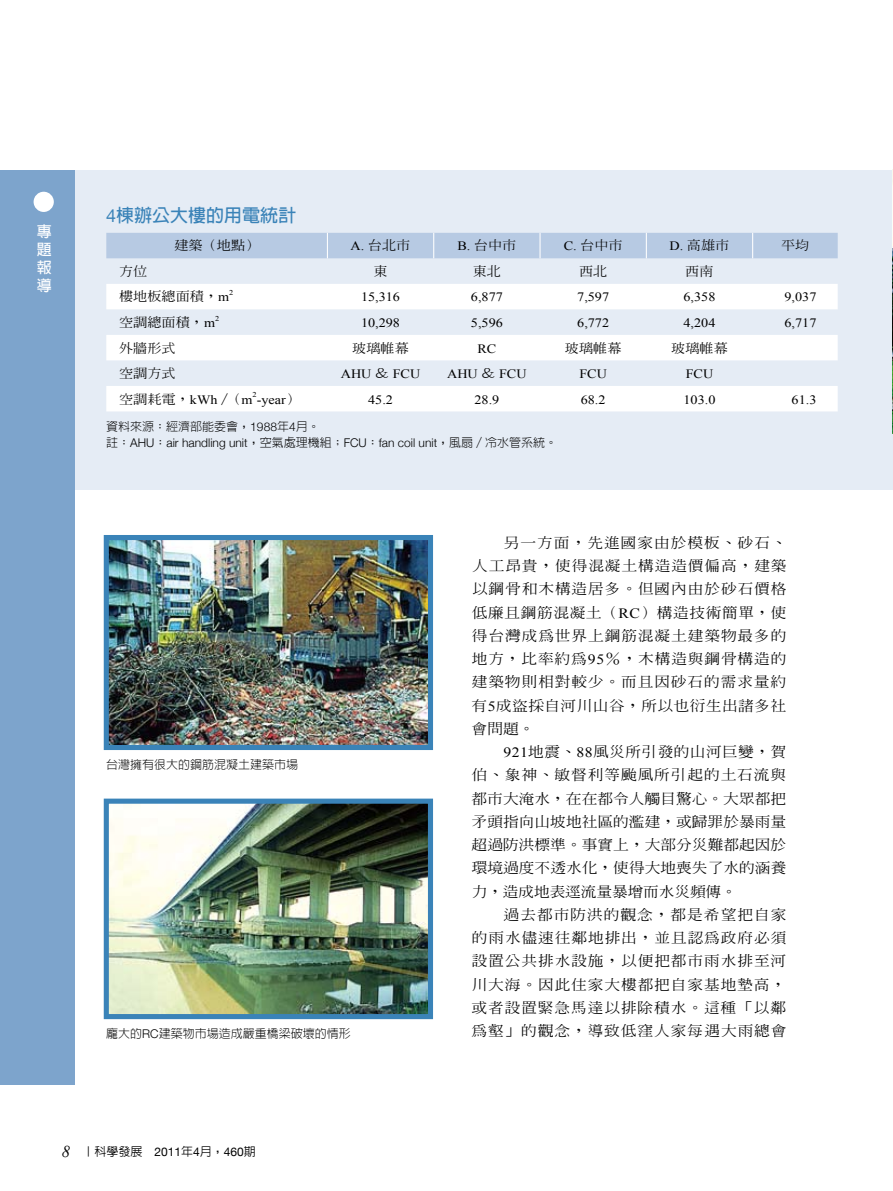
<style>
.page{position:relative;width:893px;height:1191px;background:#fff}
.page>*{position:absolute;margin:0;border:0;box-sizing:border-box;transform-origin:0 0}
.t1{font:700 18px "AR Hei B5";color:#3a83b8}
.t2{font:700 15px/18px "AR Hei B5";color:#fff;text-align:justify}
.t3{font:500 14.1px/23.2px "AR Ming B5";letter-spacing:.05em;color:#000;text-align:justify;scale:1.11 1}
.t4{font:12.75px "Times New Roman";color:#000;scale:1.11 1}
.t5{font:500 12.75px "AR Ming B5";color:#000;scale:1.11 1}
.t6{font:300 12px "AR Hei B5";color:#000}
.t7{font:300 12px "Helvetica Neue";color:#000}
.t8{font:500 12px "AR Hei B5";color:#000}
.t9{font:7.5px "Times New Roman";color:#000;scale:1.11 1}
.s1{font-family:"Helvetica Neue";font-weight:400}
.s2{font-family:"Times New Roman";font-weight:400}
.s3{font-family:"AR Ming B5";font-weight:500}
.s4{font-family:"Helvetica Neue"}
.s5{font-family:"AR Hei B5"}
.s6{font-family:"Times New Roman";font-weight:400;font-style:italic;font-size:16.5px}
</style>
<div class="page">
<div style="left:0;top:170px;width:893px;height:319px;background:#e5ecf5"></div>
<div style="left:0;top:170px;width:74px;height:914px;background:#7da4cc"></div>
<div style="left:34px;top:192px;width:20px;height:20px;background:#fff;border-radius:50%"></div>
<svg style="left:106px;top:284px;width:732px;height:127px;fill:#fff"></svg>
<div style="left:106px;top:233px;width:732px;height:25px;background:#b7cae3"></div>
<img style="left:110px;top:541px;width:317px;height:203px">
<div style="left:104px;top:535px;width:329px;height:215px;border:5px solid #3a83b8"></div>
<img style="left:110px;top:804px;width:317px;height:209px">
<div style="left:104px;top:798px;width:329px;height:221px;border:5px solid #3a83b8"></div>
<img style="left:892px;top:170px;width:1px;height:264px">
<p class="t2" style="left:37px;top:222px;width:16px">專題報導</p>
<p class="t1" style="left:106px;top:206px;width:192px"><span class="s1">4</span>棟辦公大樓的用電統計</p>
<p class="t5" style="left:174px;top:239px;width:78px">建築（地點）</p>
<p class="t5" style="left:351px;top:239px;width:55px"><span class="s2">A.</span> 台北市</p>
<p class="t5" style="left:457px;top:239px;width:55px"><span class="s2">B.</span> 台中市</p>
<p class="t5" style="left:564px;top:239px;width:55px"><span class="s2">C.</span> 台中市</p>
<p class="t5" style="left:670px;top:239px;width:55px"><span class="s2">D.</span> 高雄市</p>
<p class="t5" style="left:781px;top:239px;width:27px">平均</p>
<p class="t5" style="left:119px;top:265px;width:27px">方位</p>
<p class="t5" style="left:373px;top:265px;width:14px">東</p>
<p class="t5" style="left:473px;top:265px;width:27px">東北</p>
<p class="t5" style="left:579px;top:265px;width:27px">西北</p>
<p class="t5" style="left:685px;top:265px;width:27px">西南</p>
<p class="t5" style="left:119px;top:290px;width:101px">樓地板總面積，<span class="s2">m</span></p>
<p class="t9" style="left:229px;top:288px;width:5px">2</p>
<p class="t4" style="left:361px;top:289px;width:37px">15,316</p>
<p class="t4" style="left:471px;top:289px;width:30px">6,877</p>
<p class="t4" style="left:577px;top:289px;width:30px">7,597</p>
<p class="t4" style="left:683px;top:289px;width:30px">6,358</p>
<p class="t4" style="left:784px;top:289px;width:30px">9,037</p>
<p class="t5" style="left:119px;top:316px;width:88px">空調總面積，<span class="s2">m</span></p>
<p class="t9" style="left:215px;top:313px;width:5px">2</p>
<p class="t4" style="left:361px;top:314px;width:37px">10,298</p>
<p class="t4" style="left:471px;top:314px;width:30px">5,596</p>
<p class="t4" style="left:577px;top:314px;width:30px">6,772</p>
<p class="t4" style="left:683px;top:314px;width:30px">4,204</p>
<p class="t4" style="left:784px;top:314px;width:30px">6,717</p>
<p class="t5" style="left:119px;top:341px;width:53px">外牆形式</p>
<p class="t5" style="left:352px;top:341px;width:53px">玻璃帷幕</p>
<p class="t4" style="left:477px;top:340px;width:19px">RC</p>
<p class="t5" style="left:565px;top:341px;width:53px">玻璃帷幕</p>
<p class="t5" style="left:671px;top:341px;width:53px">玻璃帷幕</p>
<p class="t5" style="left:119px;top:367px;width:53px">空調方式</p>
<p class="t4" style="left:341px;top:365px;width:73px">AHU <span class="s3">＆</span> FCU</p>
<p class="t4" style="left:447px;top:365px;width:73px">AHU <span class="s3">＆</span> FCU</p>
<p class="t4" style="left:579px;top:365px;width:26px">FCU</p>
<p class="t4" style="left:686px;top:365px;width:26px">FCU</p>
<p class="t4" style="left:119px;top:391px;width:165px"><span class="s3">空調耗電，</span>kWh<span class="s3">／（</span>m -year<span class="s3">）</span></p>
<p class="t9" style="left:253px;top:390px;width:5px">2</p>
<p class="t4" style="left:368px;top:391px;width:24px">45.2</p>
<p class="t4" style="left:474px;top:391px;width:24px">28.9</p>
<p class="t4" style="left:581px;top:391px;width:24px">68.2</p>
<p class="t4" style="left:684px;top:391px;width:30px">103.0</p>
<p class="t4" style="left:792px;top:391px;width:24px">61.3</p>
<p class="t6" style="left:106px;top:420px;width:215px">資料來源：經濟部能委會，<span class="s4">1988</span>年<span class="s4">4</span>月。</p>
<p class="t7" style="left:106px;top:435px;width:452px"><span class="s5">註：</span>AHU<span class="s5">：</span>air handling unit<span class="s5">，空氣處理機組；</span>FCU<span class="s5">：</span>fan coil unit<span class="s5">，風扇／冷水管系統。</span></p>
<p class="t6" style="left:106px;top:758px;width:193px">台灣擁有很大的鋼筋混凝土建築市場</p>
<p class="t6" style="left:106px;top:1027px;width:246px">龐大的<span class="s4">RC</span>建築物市場造成嚴重橋梁破壞的情形</p>
<p class="t3" style="left:472px;top:531px;width:285px;text-indent:32px">另一方面，先進國家由於模板、砂石、人工昂貴，使得混凝土構造造價偏高，建築以鋼骨和木構造居多。但國內由於砂石價格低廉且鋼筋混凝土（<span class="s2">RC</span>）構造技術簡單，使得台灣成為世界上鋼筋混凝土建築物最多的地方，比率約為<span class="s2">95</span>％，木構造與鋼骨構造的建築物則相對較少。而且因砂石的需求量約有<span class="s2">5</span>成盜採自河川山谷，所以也衍生出諸多社會問題。</p>
<p class="t3" style="left:472px;top:740px;width:285px;text-indent:32px"><span class="s2">921</span>地震、<span class="s2">88</span>風災所引發的山河巨變，賀伯、象神、敏督利等颱風所引起的土石流與都市大淹水，在在都令人觸目驚心。大眾都把矛頭指向山坡地社區的濫建，或歸罪於暴雨量超過防洪標準。事實上，大部分災難都起因於環境過度不透水化，使得大地喪失了水的涵養力，造成地表逕流量暴增而水災頻傳。</p>
<p class="t3" style="left:471px;top:903px;width:285px;text-indent:32px">過去都市防洪的觀念，都是希望把自家的雨水儘速往鄰地排出，並且認為政府必須設置公共排水設施，以便把都市雨水排至河川大海。因此住家大樓都把自家基地墊高，或者設置緊急馬達以排除積水。這種「以鄰為壑」的觀念，導致低窪人家每遇大雨總會</p>
<p class="t8" style="left:62px;top:1145px;width:195px"><span class="s6">8</span> ｜科學發展 <span class="s1">2011</span>年<span class="s1">4</span>月，<span class="s1">460</span>期</p>
</div>
